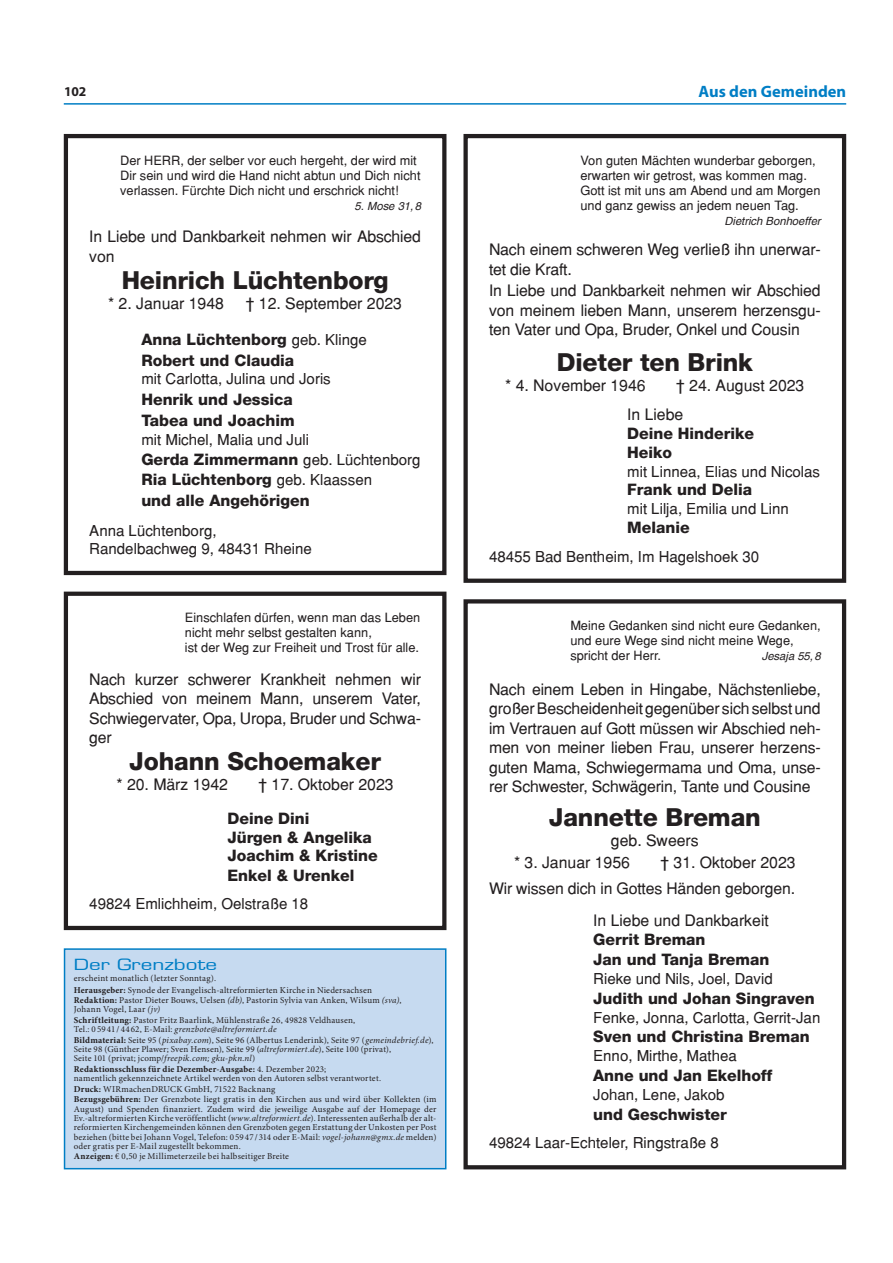
<style>
.page{position:relative;width:893px;height:1263px;background:#fff}
.page>*{position:absolute;margin:0;border:0;box-sizing:border-box;transform-origin:0 0}
.t1{font:800 24.75px "Helvetica 85";letter-spacing:-.005em;color:#231f20}
.t2{font:700 16.5px "Myriad Pro";color:#007ec5}
.t3{font:15.75px/19.5px "Helvetica";letter-spacing:-.01em;color:#231f20}
.t4{font:800 15.75px/18.9px "Helvetica 85";color:#231f20}
.t5{font:15px/17.7px "Helvetica";color:#231f20}
.t6{font:15px "Eurostile";color:#007ec5;scale:1.39 1}
.t7{font:700 13.5px "Myriad Pro";color:#231f20}
.t8{font:12.75px/15px "Helvetica";color:#231f20}
.t9{font:italic 11.25px "Helvetica";color:#231f20}
.t10{font:9px/9.4px "Minion Pro";letter-spacing:.02em;color:#231f20}
.s1{font-family:"Helvetica";font-weight:400;font-size:15px}
.s2{font-weight:700}
.s3{font-style:italic}
</style>
<div class="page">
<hr style="left:64px;top:103px;width:782px;height:2px;background:#007ec5">
<div style="left:64px;top:134px;width:382px;height:441px;border:4px solid #231f20"></div>
<div style="left:65px;top:949px;width:381px;height:220px;background:#c6daf0"></div>
<div style="left:64px;top:948px;width:382px;height:221px;border:2px solid #007ec5"></div>
<div style="left:463px;top:134px;width:383px;height:449px;border:4px solid #231f20"></div>
<div style="left:64px;top:592px;width:382px;height:338px;border:4px solid #231f20"></div>
<div style="left:463px;top:599px;width:383px;height:570px;border:4px solid #231f20"></div>
<h3 class="t7" style="left:64px;top:82px;width:23px">102</h3>
<h3 class="t8" style="left:120px;top:153px;width:302px">Der HERR, der selber vor euch hergeht, der wird mit<br>Dir sein und wird die Hand nicht abtun und Dich nicht verlassen. Fürchte Dich nicht und erschrick nicht!</h3>
<p class="t9" style="left:354px;top:200px;width:68px">5. Mose 31,8</p>
<h3 class="t3" style="left:89px;top:227px;width:333px">In Liebe und Dankbarkeit nehmen wir Abschied von</h3>
<h1 class="t1" style="left:122px;top:265px;width:268px">Heinrich Lüchtenborg</h1>
<h3 class="t3" style="left:108px;top:293px;width:117px">* 2. Januar 1948</h3>
<h3 class="t3" style="left:246px;top:293px;width:158px">† 12. September 2023</h3>
<h3 class="t4" style="left:141px;top:329px;width:227px;line-height:20.9px">Anna Lüchtenborg <span class="s1">geb. Klinge<br></span>Robert und Claudia</h3>
<h3 class="t5" style="left:141px;top:370px;width:191px">mit Carlotta, Julina und Joris</h3>
<h3 class="t4" style="left:141px;top:389px;width:155px;line-height:20.9px">Henrik und Jessica<br>Tabea und Joachim</h3>
<h3 class="t5" style="left:141px;top:431px;width:169px">mit Michel, Malia und Juli</h3>
<h3 class="t4" style="left:141px;top:449px;width:281px;line-height:19.8px">Gerda Zimmermann <span class="s1">geb. Lüchtenborg<br></span>Ria Lüchtenborg <span class="s1">geb. Klaassen</span></h3>
<h3 class="t4" style="left:141px;top:491px;width:170px">und alle Angehörigen</h3>
<h3 class="t5" style="left:89px;top:522px;width:224px">Anna Lüchtenborg,<br>Randelbachweg 9, 48431 Rheine</h3>
<h3 class="t8" style="left:185px;top:610px;width:237px">Einschlafen dürfen, wenn man das Leben nicht mehr selbst gestalten kann,<br>ist der Weg zur Freiheit und Trost für alle.</h3>
<h3 class="t3" style="left:89px;top:669px;width:333px;text-align:justify">Nach kurzer schwerer Krankheit nehmen wir Abschied von meinem Mann, unserem Vater, Schwiegervater, Opa, Uropa, Bruder und Schwa&shy;ger</h3>
<h1 class="t1" style="left:129px;top:747px;width:253px">Johann Schoemaker</h1>
<h3 class="t3" style="left:117px;top:775px;width:113px">* 20. März 1942</h3>
<h3 class="t3" style="left:258px;top:775px;width:137px">† 17. Oktober 2023</h3>
<h3 class="t4" style="left:227px;top:809px;width:152px">Deine Dini<br>Jürgen &amp; Angelika<br>Joachim &amp; Kristine<br>Enkel &amp; Urenkel</h3>
<h3 class="t5" style="left:89px;top:894px;width:220px">49824 Emlichheim, Oelstraße 18</h3>
<h3 class="t6" style="left:74px;top:955px;width:105px">Der Grenzbote</h3>
<p class="t10" style="left:74px;top:972px;width:300px;line-height:11.6px">erscheint monatlich (letzter Sonntag).<br><span class="s2">Herausgeber:</span> Synode der Evangelisch-altreformierten Kirche in Niedersachsen</p>
<p class="t10" style="left:74px;top:995px;width:329px"><span class="s2">Redaktion:</span> Pastor Dieter Bouws, Uelsen <span class="s3">(db)</span>, Pastorin Sylvia van Anken, Wilsum <span class="s3">(sva)</span>,<br>Johann Vogel, Laar <span class="s3">(jv)</span></p>
<p class="t10" style="left:74px;top:1015px;width:283px"><span class="s2">Schriftleitung:</span> Pastor Fritz Baarlink, Mühlenstraße 26, 49828 Veldhausen,<br>Tel.: 05941/4462, E-Mail: <span class="s3">grenzbote@altreformiert.de</span></p>
<p class="t10" style="left:74px;top:1035px;width:361px"><span class="s2">Bildmaterial:</span> Seite 95 (<span class="s3">pixabay.com</span>), Seite 96 (Albertus Lenderink), Seite 97 (<span class="s3">gemeindebrief.de</span>),<br>Seite 98 (Günther Plawer; Sven Hensen), Seite 99 (<span class="s3">altreformiert.de</span>), Seite 100 (privat),<br>Seite 101 (privat; jcomp/<span class="s3">freepik.com; gku-pkn.nl</span>)</p>
<p class="t10" style="left:74px;top:1064px;width:309px"><span class="s2">Redaktionsschluss für die Dezember-Ausgabe:</span> 4. Dezember 2023;<br>namentlich gekennzeichnete Artikel werden von den Autoren selbst verantwortet.</p>
<p class="t10" style="left:74px;top:1083px;width:364px;line-height:10.5px"><span class="s2">Druck:</span> WIRmachenDRUCK GmbH, 71522 Backnang<br><span class="s2">Bezugsgebühren:</span> Der Grenzbote liegt gratis in den Kirchen aus und wird über Kollekten (im</p>
<p class="t10" style="left:74px;top:1104px;width:364px;text-align:justify">August) und Spenden finanziert. Zudem wird die jeweilige Ausgabe auf der Homepage der Ev.-altreformierten Kirche veröffentlicht (<span class="s3">www.altreformiert.de</span>). Interessenten außerhalb der alt&shy;reformierten Kirchengemeinden können den Grenzboten gegen Erstattung der Unkosten per Post beziehen (bitte bei Johann Vogel, Telefon: 05947/314 oder E-Mail: <span class="s3">vogel-johann@gmx.de</span> melden) oder gratis per E-Mail zugestellt bekommen.</p>
<p class="t10" style="left:74px;top:1152px;width:217px"><span class="s2">Anzeigen:</span> € 0,50 je Millimeterzeile bei halbseitiger Breite</p>
<h2 class="t2" style="left:699px;top:81px;width:149px">Aus den Gemeinden</h2>
<h3 class="t8" style="left:580px;top:153px;width:242px">Von guten Mächten wunderbar geborgen, erwarten wir getrost, was kommen mag.<br>Gott ist mit uns am Abend und am Morgen und ganz gewiss an jedem neuen Tag.</h3>
<p class="t9" style="left:724px;top:215px;width:98px">Dietrich Bonhoeffer</p>
<h3 class="t3" style="left:489px;top:240px;width:333px">Nach einem schweren Weg verließ ihn unerwar&shy;tet die Kraft.</h3>
<h3 class="t3" style="left:489px;top:281px;width:333px;text-align:justify">In Liebe und Dankbarkeit nehmen wir Abschied von meinem lieben Mann, unserem herzensgu&shy;ten Vater und Opa, Bruder, Onkel und Cousin</h3>
<h1 class="t1" style="left:557px;top:347px;width:198px">Dieter ten Brink</h1>
<h3 class="t3" style="left:505px;top:375px;width:142px">* 4. November 1946</h3>
<h3 class="t3" style="left:627px;top:371px;width:179px;line-height:29.4px;text-indent:49px">† 24. August 2023<br>In Liebe</h3>
<h3 class="t4" style="left:627px;top:424px;width:128px">Deine Hinderike<br>Heiko</h3>
<h3 class="t5" style="left:627px;top:462px;width:194px">mit Linnea, Elias und Nicolas</h3>
<h3 class="t4" style="left:627px;top:480px;width:126px">Frank und Delia</h3>
<h3 class="t5" style="left:627px;top:500px;width:163px">mit Lilja, Emilia und Linn</h3>
<h3 class="t4" style="left:627px;top:518px;width:64px">Melanie</h3>
<h3 class="t5" style="left:489px;top:547px;width:272px">48455 Bad Bentheim, Im Hagelshoek 30</h3>
<h3 class="t8" style="left:570px;top:618px;width:252px">Meine Gedanken sind nicht eure Gedanken, und eure Wege sind nicht meine Wege, spricht der Herr.</h3>
<p class="t9" style="left:762px;top:650px;width:60px">Jesaja 55,8</p>
<p class="t3" style="left:489px;top:679px;width:333px;text-align:justify">Nach einem Leben in Hingabe, Nächstenliebe, großer Bescheidenheit gegenüber sich selbst und im Vertrauen auf Gott müssen wir Abschied neh&shy;men von meiner lieben Frau, unserer herzens&shy;guten Mama, Schwiegermama und Oma, unse&shy;rer Schwester, Schwägerin, Tante und Cousine</p>
<h1 class="t1" style="left:549px;top:802px;width:214px">Jannette Breman</h1>
<h3 class="t3" style="left:514px;top:829px;width:186px;line-height:22.2px;text-indent:97px">geb. Sweers * 3. Januar 1956</h3>
<h3 class="t3" style="left:489px;top:849px;width:308px;line-height:26px;text-align:right">† 31. Oktober 2023<br>Wir wissen dich in Gottes Händen geborgen.</h3>
<h3 class="t3" style="left:593px;top:910px;width:177px">In Liebe und Dankbarkeit</h3>
<h3 class="t4" style="left:593px;top:930px;width:178px;line-height:19.8px">Gerrit Breman<br>Jan und Tanja Breman</h3>
<h3 class="t5" style="left:593px;top:970px;width:181px">Rieke und Nils, Joel, David</h3>
<h3 class="t4" style="left:593px;top:989px;width:223px">Judith und Johan Singraven</h3>
<h3 class="t5" style="left:593px;top:1008px;width:229px">Fenke, Jonna, Carlotta, Gerrit-Jan</h3>
<h3 class="t4" style="left:593px;top:1027px;width:218px">Sven und Christina Breman</h3>
<h3 class="t5" style="left:593px;top:1047px;width:145px">Enno, Mirthe, Mathea</h3>
<h3 class="t4" style="left:593px;top:1066px;width:181px">Anne und Jan Ekelhoff</h3>
<h3 class="t5" style="left:593px;top:1085px;width:133px">Johan, Lene, Jakob</h3>
<h3 class="t4" style="left:593px;top:1105px;width:135px">und Geschwister</h3>
<h3 class="t5" style="left:489px;top:1134px;width:231px">49824 Laar-Echteler, Ringstraße 8</h3>
</div>
